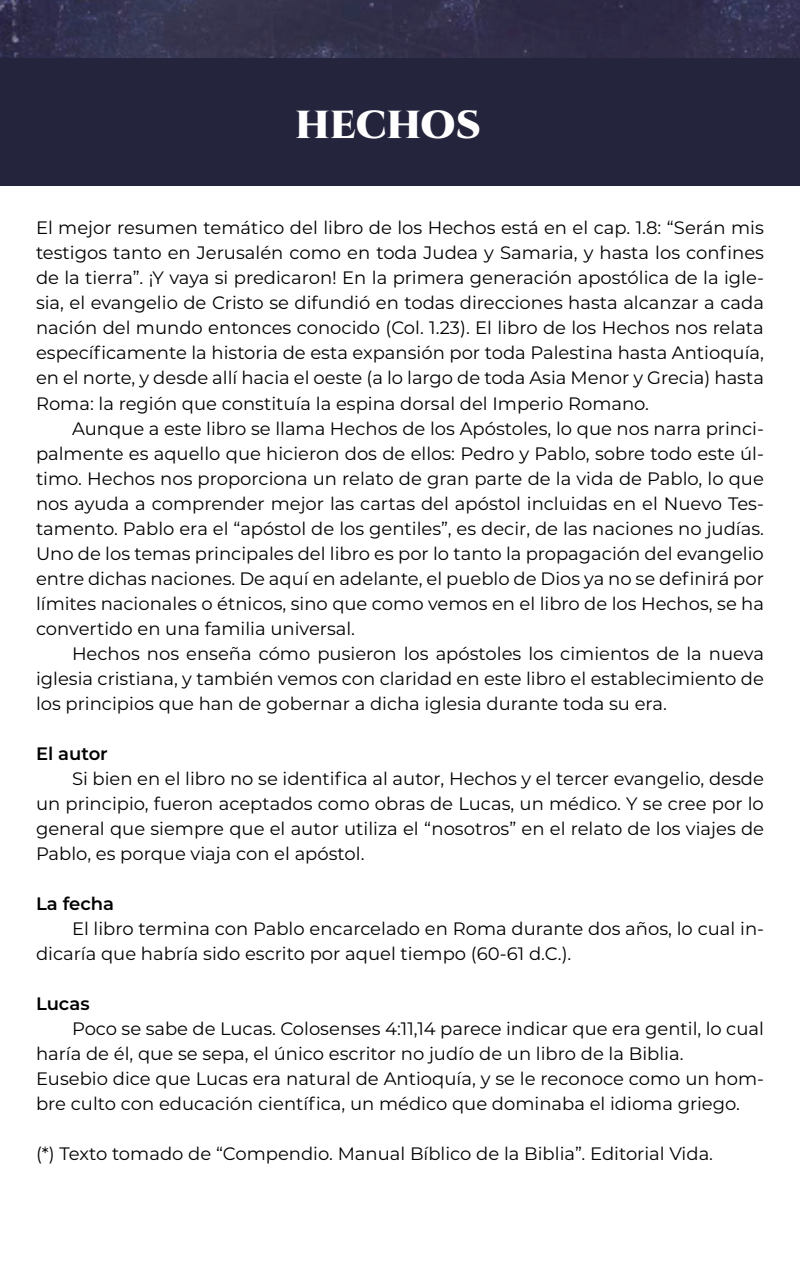
<style>
.page{position:relative;width:800px;height:1280px;background:#fff}
.page>*{position:absolute;margin:0;border:0;box-sizing:border-box;transform-origin:0 0}
.t1{font:900 39px "Cinzel";color:#fff}
.t2{font:18px/25px "Montserrat";color:#000001;text-align:justify}
.t3{font:600 18px "Montserrat";color:#000001}
</style>
<div class="page">
<img style="left:0;top:0;width:800px;height:58px">
<div style="left:0;top:58px;width:800px;height:128px;background:#24243c"></div>
<h1 class="t1" style="left:295px;top:100px;width:188px">HECHOS</h1>
<p class="t2" style="left:36px;top:215px;width:730px">El mejor resumen temático del libro de los Hechos está en el cap. 1.8: “Serán mis testigos tanto en Jerusalén como en toda Judea y Samaria, y hasta los confines de la tierra”. ¡Y vaya si predicaron! En la primera generación apostólica de la igle&shy;sia, el evangelio de Cristo se difundió en todas direcciones hasta alcanzar a cada nación del mundo entonces conocido (Col. 1.23). El libro de los Hechos nos relata específicamente la historia de esta expansión por toda Palestina hasta Antioquía, en el norte, y desde allí hacia el oeste (a lo largo de toda Asia Menor y Grecia) hasta Roma: la región que constituía la espina dorsal del Imperio Romano.</p>
<p class="t2" style="left:36px;top:415px;width:730px;text-indent:36px">Aunque a este libro se llama Hechos de los Apóstoles, lo que nos narra princi&shy;palmente es aquello que hicieron dos de ellos: Pedro y Pablo, sobre todo este úl&shy;timo. Hechos nos proporciona un relato de gran parte de la vida de Pablo, lo que nos ayuda a comprender mejor las cartas del apóstol incluidas en el Nuevo Tes&shy;tamento. Pablo era el “apóstol de los gentiles”, es decir, de las naciones no judías.<br>Uno de los temas principales del libro es por lo tanto la propagación del evangelio entre dichas naciones. De aquí en adelante, el pueblo de Dios ya no se definirá por límites nacionales o étnicos, sino que como vemos en el libro de los Hechos, se ha convertido en una familia universal.</p>
<p class="t2" style="left:36px;top:640px;width:730px;text-indent:36px">Hechos nos enseña cómo pusieron los apóstoles los cimientos de la nueva iglesia cristiana, y también vemos con claridad en este libro el establecimiento de los principios que han de gobernar a dicha iglesia durante toda su era.</p>
<p class="t3" style="left:36px;top:740px;width:73px">El autor</p>
<p class="t2" style="left:36px;top:765px;width:730px;text-indent:36px">Si bien en el libro no se identifica al autor, Hechos y el tercer evangelio, desde un principio, fueron aceptados como obras de Lucas, un médico. Y se cree por lo general que siempre que el autor utiliza el “nosotros” en el relato de los viajes de Pablo, es porque viaja con el apóstol.</p>
<p class="t3" style="left:36px;top:890px;width:80px">La fecha</p>
<p class="t2" style="left:36px;top:915px;width:730px;text-indent:36px">El libro termina con Pablo encarcelado en Roma durante dos años, lo cual in&shy;dicaría que habría sido escrito por aquel tiempo (60-61 d.C.).</p>
<p class="t3" style="left:36px;top:990px;width:55px">Lucas</p>
<p class="t2" style="left:36px;top:1015px;width:730px;text-align:left;text-indent:36px">Poco se sabe de Lucas. Colosenses 4:11,14 parece indicar que era gentil, lo cual haría de él, que se sepa, el único escritor no judío de un libro de la Biblia.<br>Eusebio dice que Lucas era natural de Antioquía, y se le reconoce como un hom&shy;bre culto con educación científica, un médico que dominaba el idioma griego.</p>
<p class="t2" style="left:36px;top:1140px;width:679px">(*) Texto tomado de “Compendio. Manual Bíblico de la Biblia”. Editorial Vida.</p>
</div>
